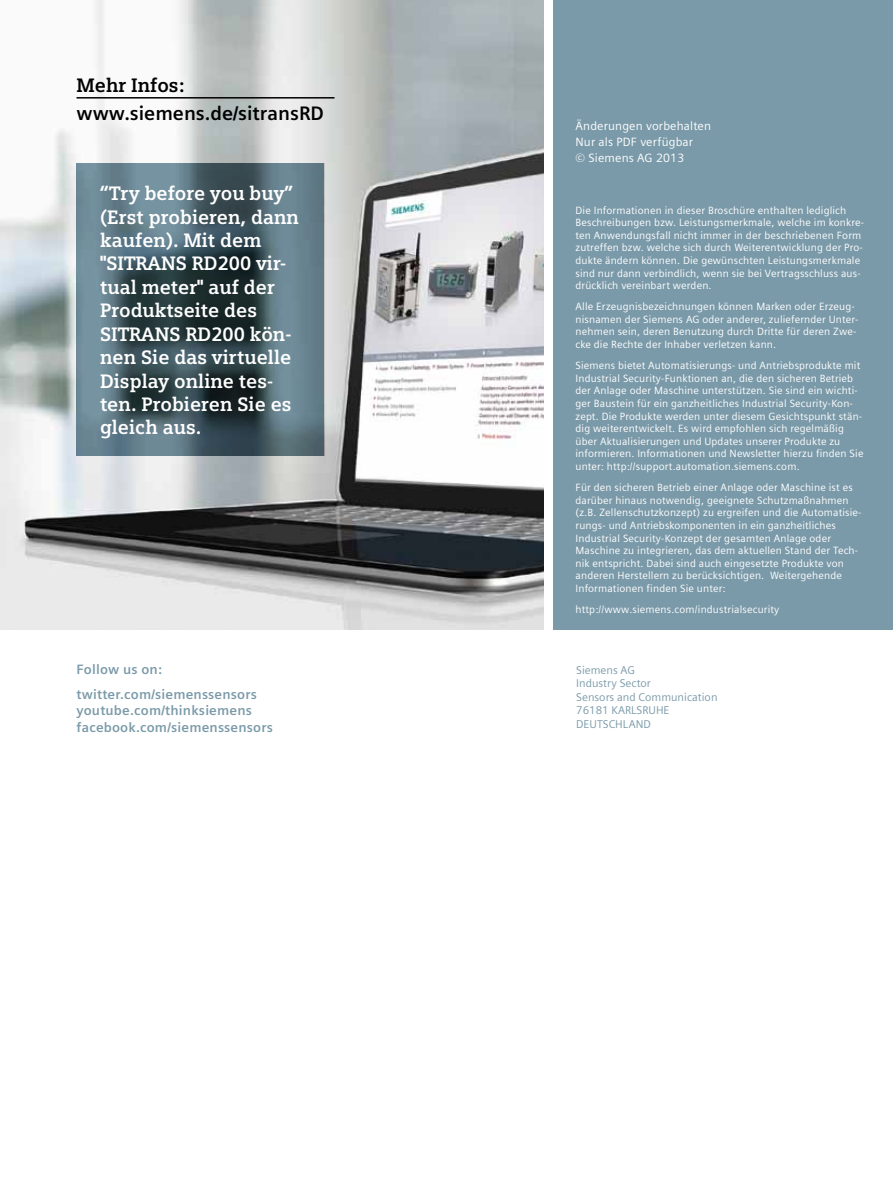
<style>
.page{position:relative;width:893px;height:1191px;background:#fff}
.page>*{position:absolute;margin:0;border:0;box-sizing:border-box;transform-origin:0 0}
.t1{font:700 19.5px/23.4px "Siemens Slab";color:#fff}
.t2{font:700 19.5px "Siemens Sans";color:#000}
.t3{font:700 19.5px "Siemens Slab";color:#000}
.t4{font:700 13.5px/24.8px "Siemens Sans";letter-spacing:.015em;color:#7b9aa9}
.t5{font:12px/16px "Siemens Sans";letter-spacing:.015em;color:#fff}
.t6{font:11.25px/13.5px "Siemens Sans";color:#7b9aa9}
.t7{font:10.5px/12.6px "Siemens Sans";letter-spacing:.015em;color:#fff}
</style>
<div class="page">
<img style="left:0;top:0;width:544px;height:629px">
<svg style="left:77px;top:163px;width:247px;height:292px;background:#4c636d"></svg>
<hr style="left:77px;top:97px;width:257px;height:2px;background:#000">
<div style="left:553px;top:0;width:340px;height:629px;background:#7b9aa9"></div>
<h1 class="t3" style="left:77px;top:73px;width:109px">Mehr Infos:</h1>
<h1 class="t2" style="left:77px;top:102px;width:249px">www.siemens.de/sitransRD</h1>
<h1 class="t1" style="left:100px;top:182px;width:201px">“Try before you buy” (Erst probieren, dann kaufen). Mit dem "SITRANS RD200 vir&shy;tual meter" auf der<br>Produktseite des<br>SITRANS RD200 kön&shy;nen Sie das virtuelle<br>Display online tes&shy;ten. Probieren Sie es gleich aus.</h1>
<p class="t4" style="left:77px;top:657px;width:182px">Follow us on: twitter.com/siemenssensors</p>
<p class="t4" style="left:77px;top:702px;width:198px;line-height:16.2px">youtube.com/thinksiemens facebook.com/siemenssensors</p>
<p class="t5" style="left:575px;top:118px;width:137px">Änderungen vorbehalten<br>Nur als PDF verfügbar<br>© Siemens AG 2013</p>
<p class="t7" style="left:575px;top:204px;width:290px">Die Informationen in dieser Broschüre enthalten lediglich Beschreibungen bzw. Leistungsmerkmale, welche im konkre&shy;ten Anwendungsfall nicht immer in der beschriebenen Form zutreffen bzw. welche sich durch Weiterentwicklung der Pro&shy;dukte ändern können. Die gewünschten Leistungsmerkmale sind nur dann verbindlich, wenn sie bei Vertragsschluss aus&shy;drücklich vereinbart werden.</p>
<p class="t7" style="left:575px;top:300px;width:284px">Alle Erzeugnisbezeichnungen können Marken oder Erzeug&shy;nisnamen der Siemens AG oder anderer, zuliefernder Unter&shy;nehmen sein, deren Benutzung durch Dritte für deren Zwe&shy;cke die Rechte der Inhaber verletzen kann.</p>
<p class="t7" style="left:575px;top:359px;width:290px">Siemens bietet Automatisierungs- und Antriebsprodukte mit Industrial Security-Funktionen an, die den sicheren Betrieb der Anlage oder Maschine unterstützen. Sie sind ein wichti&shy;ger Baustein für ein ganzheitliches Industrial Security-Kon&shy;zept. Die Produkte werden unter diesem Gesichtspunkt stän&shy;dig weiterentwickelt. Es wird empfohlen sich regelmäßig über Aktualisierungen und Updates unserer Produkte zu informieren. Informationen und Newsletter hierzu finden Sie unter: http://support.automation.siemens.com.</p>
<p class="t7" style="left:575px;top:481px;width:287px">Für den sicheren Betrieb einer Anlage oder Maschine ist es darüber hinaus notwendig, geeignete Schutzmaßnahmen (z.B. Zellenschutzkonzept) zu ergreifen und die Automatisie&shy;rungs- und Antriebskomponenten in ein ganzheitliches Industrial Security-Konzept der gesamten Anlage oder Maschine zu integrieren, das dem aktuellen Stand der Tech&shy;nik entspricht. Dabei sind auch eingesetzte Produkte von anderen Herstellern zu berücksichtigen. Weitergehende Informationen finden Sie unter:</p>
<p class="t7" style="left:575px;top:603px;width:205px">http://www.siemens.com/industrialsecurity</p>
<p class="t6" style="left:576px;top:663px;width:143px">Siemens AG<br>Industry Sector<br>Sensors and Communication<br>76181 KARLSRUHE<br>DEUTSCHLAND</p>
</div>
